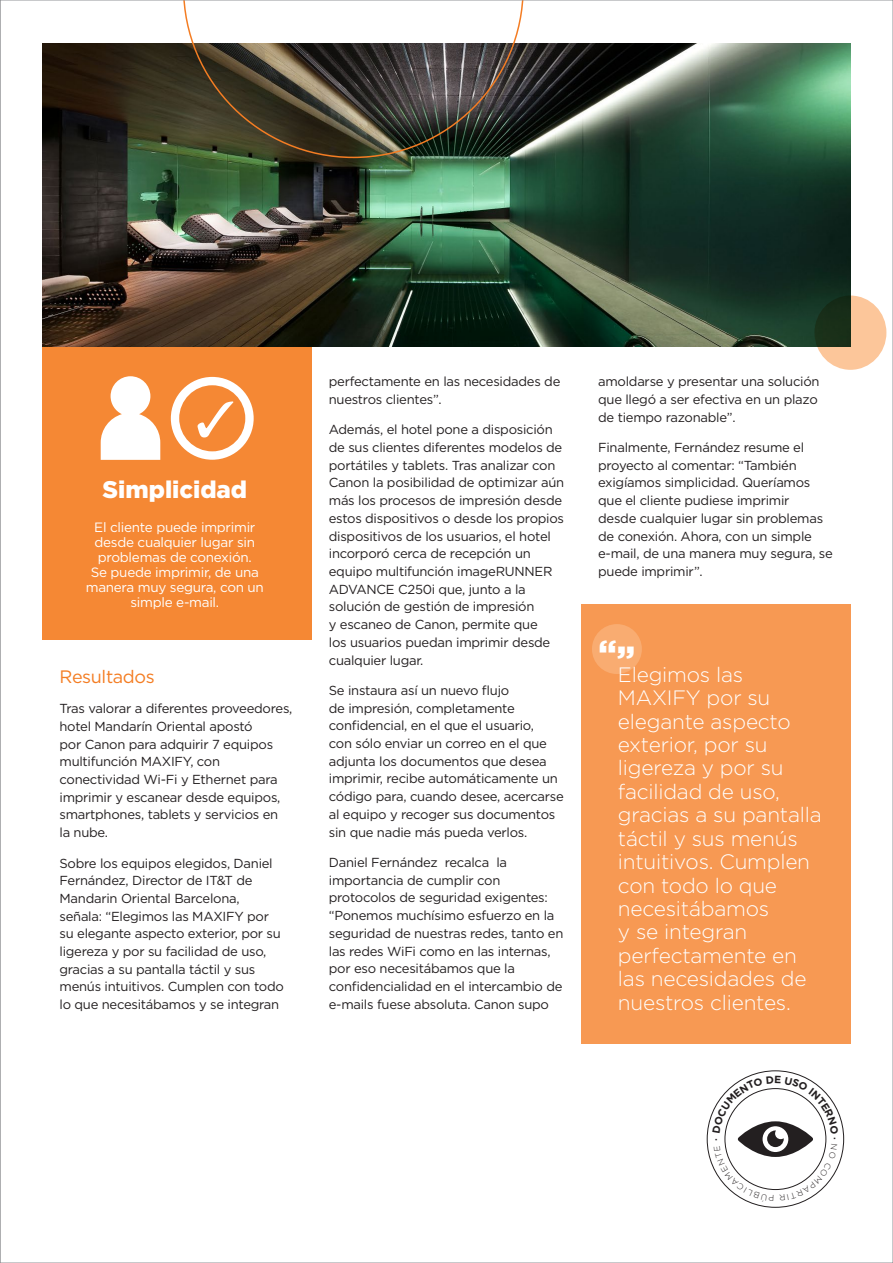
<style>
.page{position:relative;width:893px;height:1263px;background:#fff}
.page>*{position:absolute;margin:0;border:0;box-sizing:border-box;transform-origin:0 0}
.t1{font:900 33.45px "Gotham";color:#fff}
.t2{font:900 24px "Gotham";color:#fff}
.t3{font:300 20.85px/23.4px "Gotham";letter-spacing:-.01em;color:#fff}
.t4{font:18px "Gotham";letter-spacing:-.02em;color:#f47d23}
.t5{font:13.5px/15px "Gotham";letter-spacing:-.02em;color:#fff;text-align:center}
.t6{font:13.05px/17.7px "Gotham";letter-spacing:-.02em;color:#231f20}
.t7{font:500 10.5px "Gotham";color:#231f20}
</style>
<div class="page">
<div style="left:43px;top:346px;width:269px;height:294px;background:#f58834"></div>
<img style="left:43px;top:43px;width:807px;height:303px">
<img style="left:183px;top:2px;width:341px;height:156px">
<svg style="left:814px;top:296px;width:72px;height:74px;background:#a58c69"></svg>
<svg style="left:101px;top:376px;width:59px;height:84px"></svg>
<svg style="left:171px;top:377px;width:83px;height:83px"></svg>
<div style="left:581px;top:604px;width:269px;height:439px;background:#f79953"></div>
<div style="left:592px;top:624px;width:50px;height:50px;background:#f9ac71;border-radius:50%"></div>
<svg style="left:712px;top:1076px;width:127px;height:126px"></svg>
<p class="t2" style="left:103px;top:473px;width:146px">Simplicidad</p>
<p class="t5" style="left:86px;top:519px;width:180px">El cliente puede imprimir desde cualquier lugar sin problemas de conexión.<br>Se puede imprimir, de una manera muy segura, con un simple e-mail.</p>
<p class="t4" style="left:60px;top:665px;width:97px">Resultados</p>
<p class="t6" style="left:60px;top:699px;width:234px">Tras valorar a diferentes proveedores, hotel Mandarín Oriental apostó<br>por Canon para adquirir 7 equipos multifunción MAXIFY, con conectividad Wi-Fi y Ethernet para imprimir y escanear desde equipos, smartphones, tablets y servicios en<br>la nube.</p>
<p class="t6" style="left:60px;top:854px;width:226px">Sobre los equipos elegidos, Daniel Fernández, Director de IT&amp;T de Mandarin Oriental Barcelona, señala: “Elegimos las MAXIFY por su elegante aspecto exterior, por su ligereza y por su facilidad de uso, gracias a su pantalla táctil y sus menús intuitivos. Cumplen con todo lo que necesitábamos y se integran</p>
<p class="t6" style="left:329px;top:372px;width:233px">perfectamente en las necesidades de nuestros clientes”.</p>
<p class="t6" style="left:329px;top:421px;width:237px">Además, el hotel pone a disposición de sus clientes diferentes modelos de portátiles y tablets. Tras analizar con Canon la posibilidad de optimizar aún más los procesos de impresión desde estos dispositivos o desde los propios dispositivos de los usuarios, el hotel incorporó cerca de recepción un equipo multifunción imageRUNNER ADVANCE C250i que, junto a la solución de gestión de impresión<br>y escaneo de Canon, permite que<br>los usuarios puedan imprimir desde cualquier lugar.</p>
<p class="t6" style="left:329px;top:681px;width:236px">Se instaura así un nuevo flujo<br>de impresión, completamente confidencial, en el que el usuario,<br>con sólo enviar un correo en el que adjunta los documentos que desea imprimir, recibe automáticamente un código para, cuando desee, acercarse al equipo y recoger sus documentos sin que nadie más pueda verlos.</p>
<p class="t6" style="left:329px;top:853px;width:236px">Daniel Fernández recalca la importancia de cumplir con protocolos de seguridad exigentes: “Ponemos muchísimo esfuerzo en la seguridad de nuestras redes, tanto en las redes WiFi como en las internas, por eso necesitábamos que la confidencialidad en el intercambio de e-mails fuese absoluta. Canon supo</p>
<p class="t6" style="left:598px;top:372px;width:223px">amoldarse y presentar una solución que llegó a ser efectiva en un plazo de tiempo razonable”.</p>
<p class="t6" style="left:598px;top:438px;width:236px">Finalmente, Fernández resume el proyecto al comentar: “También exigíamos simplicidad. Queríamos que el cliente pudiese imprimir<br>desde cualquier lugar sin problemas de conexión. Ahora, con un simple e-mail, de una manera muy segura, se puede imprimir”.</p>
<p class="t1" style="left:598px;top:632px;width:38px">“”</p>
<p class="t3" style="left:618px;top:662px;width:205px">Elegimos las<br>MAXIFY por su elegante aspecto exterior, por su ligereza y por su facilidad de uso, gracias a su pantalla táctil y sus menús intuitivos. Cumplen con todo lo que necesitábamos<br>y se integran perfectamente en las necesidades de nuestros clientes.</p>
<p class="t7" style="left:709px;top:1141px;width:4px;rotate:-90deg">·</p>
<p class="t7" style="left:842px;top:1137px;width:4px;rotate:90deg">·</p>
</div>
